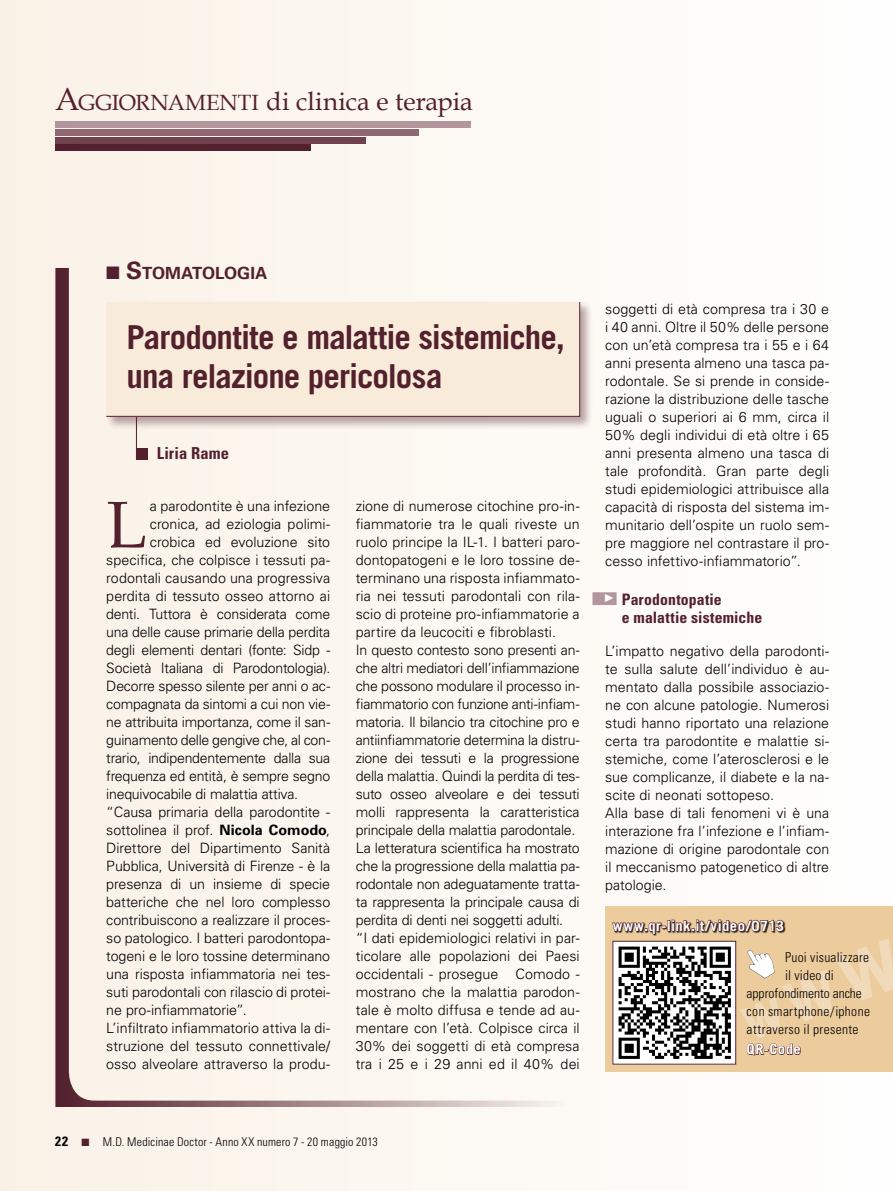
<style>
.page{position:relative;width:893px;height:1191px;background:#fff}
.page>*{position:absolute;margin:0;border:0;box-sizing:border-box;transform-origin:0 0}
.t1{font:65.85px "Book Antiqua";color:#53202d}
.t2{font:700 33px/39px "Trade Gothic";letter-spacing:-.03em;color:#53202d}
.t3{font:25.5px "Book Antiqua";color:#53202d}
.t4{font:700 16.8px "Univers";color:#53202d}
.t5{font:700 condensed 16.5px "Univers";letter-spacing:.01em;color:#53202d}
.t6{font:700 condensed 15.75px/18px "Univers";letter-spacing:.005em;color:#53202d}
.t7{font:300 14.25px/18px "Univers";letter-spacing:-.005em;color:#000}
.t8{font:700 14.25px "Trade Gothic";letter-spacing:.03em;color:#fff}
.t9{font:300 condensed 13.5px "Univers";letter-spacing:.025em;color:#000}
.t10{font:300 condensed 13.5px "Univers";color:#000}
.t11{font:300 condensed 12px "Univers";letter-spacing:.015em;color:#000}
.s1{font-size:31.5px}
.s2{font-size:22.05px}
.s3{font-size:24px}
.s4{font-weight:700}
.s5{font-weight:700;font-size:13.5px}
.s6{color:#53202d}
</style>
<div class="page">
<div style="left:0;top:0;width:893px;height:1191px;background:linear-gradient(to right,#f9f0e5,#fff)"></div>
<div style="left:55px;top:268px;width:513px;height:839px;background:#fbf6ee"></div>
<div style="left:55px;top:145px;width:255px;height:6px;background:#53202d"></div>
<div style="left:55px;top:137px;width:311px;height:6px;background:#71414d"></div>
<div style="left:55px;top:129px;width:364px;height:7px;background:#916872"></div>
<div style="left:55px;top:122px;width:416px;height:6px;background:#b2969c"></div>
<div style="left:592px;top:592px;width:25px;height:13px;background:#b2969c"></div>
<hr style="left:136px;top:373px;width:1px;height:86px;background:#53202d">
<div style="left:136px;top:448px;width:12px;height:11px;background:#53202d"></div>
<div style="left:105px;top:301px;width:494px;height:135px;background:#53202d;opacity:.4"></div>
<div style="left:106px;top:301px;width:474px;height:116px;background:#f8ebd9"></div>
<div style="left:605px;top:906px;width:288px;height:165px;background:#eccb9c"></div>
<img style="left:615px;top:1056px;width:119px;height:6px">
<svg style="left:612px;top:919px;width:189px;height:137px"></svg>
<h3 class="t3" style="left:55px;top:86px;width:419px"><span class="s1">A</span><span class="s2">GGIORNAMENTI</span> di clinica e terapia</h3>
<p class="t4" style="left:106px;top:262px;width:162px">■ <span class="s3">S</span>TOMATOLOGIA</p>
<h2 class="t2" style="left:126px;top:317px;width:440px">Parodontite e malattie sistemiche, una relazione pericolosa</h2>
<p class="t5" style="left:157px;top:443px;width:74px">Liria Rame</p>
<h1 class="t1" style="left:106px;top:484px;width:42px">L</h1>
<p class="t7" style="left:150px;top:497px;width:182px">a parodontite è una infezione</p>
<p class="t7" style="left:150px;top:515px;width:182px">cronica, ad eziologia polimi-</p>
<p class="t7" style="left:150px;top:533px;width:182px">crobica ed evoluzione sito</p>
<p class="t7" style="left:106px;top:551px;width:225px">specifica, che colpisce i tessuti pa-</p>
<p class="t7" style="left:106px;top:569px;width:225px">rodontali causando una progressiva</p>
<p class="t7" style="left:106px;top:587px;width:225px">perdita di tessuto osseo attorno ai</p>
<p class="t7" style="left:106px;top:605px;width:225px">denti. Tuttora è considerata come</p>
<p class="t7" style="left:106px;top:623px;width:225px">una delle cause primarie della perdita</p>
<p class="t7" style="left:106px;top:641px;width:225px">degli elementi dentari (fonte: Sidp -</p>
<p class="t7" style="left:106px;top:659px;width:225px">Società Italiana di Parodontologia).</p>
<p class="t7" style="left:106px;top:677px;width:225px">Decorre spesso silente per anni o ac-</p>
<p class="t7" style="left:106px;top:695px;width:225px">compagnata da sintomi a cui non vie-</p>
<p class="t7" style="left:106px;top:713px;width:225px">ne attribuita importanza, come il san-</p>
<p class="t7" style="left:106px;top:731px;width:225px">guinamento delle gengive che, al con-</p>
<p class="t7" style="left:106px;top:749px;width:225px">trario, indipendentemente dalla sua</p>
<p class="t7" style="left:106px;top:767px;width:225px">frequenza ed entità, è sempre segno</p>
<p class="t7" style="left:106px;top:785px;width:193px">inequivocabile di malattia attiva.</p>
<p class="t7" style="left:106px;top:803px;width:225px">“Causa primaria della parodontite -</p>
<p class="t7" style="left:106px;top:821px;width:225px">sottolinea il prof. <span class="s4">Nicola Comodo</span>,</p>
<p class="t7" style="left:106px;top:839px;width:225px">Direttore del Dipartimento Sanità</p>
<p class="t7" style="left:106px;top:857px;width:225px">Pubblica, Università di Firenze - è la</p>
<p class="t7" style="left:106px;top:875px;width:225px">presenza di un insieme di specie</p>
<p class="t7" style="left:106px;top:893px;width:225px">batteriche che nel loro complesso</p>
<p class="t7" style="left:106px;top:911px;width:225px">contribuiscono a realizzare il proces-</p>
<p class="t7" style="left:106px;top:929px;width:225px">so patologico. I batteri parodontopa-</p>
<p class="t7" style="left:106px;top:947px;width:225px">togeni e le loro tossine determinano</p>
<p class="t7" style="left:106px;top:965px;width:225px">una risposta infiammatoria nei tes-</p>
<p class="t7" style="left:106px;top:983px;width:225px">suti parodontali con rilascio di protei-</p>
<p class="t7" style="left:106px;top:1001px;width:142px">ne pro-infiammatorie”.</p>
<p class="t7" style="left:106px;top:1019px;width:225px">L’infiltrato infiammatorio attiva la di-</p>
<p class="t7" style="left:106px;top:1037px;width:225px">struzione del tessuto connettivale/</p>
<p class="t7" style="left:106px;top:1055px;width:225px">osso alveolare attraverso la produ-</p>
<p class="t7" style="left:356px;top:497px;width:225px">zione di numerose citochine pro-in&shy;fiammatorie tra le quali riveste un ruolo principe la IL-1. I batteri paro&shy;dontopatogeni e le loro tossine de&shy;terminano una risposta infiammato&shy;ria nei tessuti parodontali con rila&shy;scio di proteine pro-infiammatorie a partire da leucociti e fibroblasti.<br>In questo contesto sono presenti an&shy;che altri mediatori dell’infiammazione che possono modulare il processo in&shy;fiammatorio con funzione anti-infiam&shy;matoria. Il bilancio tra citochine pro e antiinfiammatorie determina la distru&shy;zione dei tessuti e la progressione della malattia. Quindi la perdita di tes&shy;suto osseo alveolare e dei tessuti molli rappresenta la caratteristica principale della malattia parodontale.<br>La letteratura scientifica ha mostrato che la progressione della malattia pa&shy;rodontale non adeguatamente tratta&shy;ta rappresenta la principale causa di perdita di denti nei soggetti adulti.<br>“I dati epidemiologici relativi in par&shy;ticolare alle popolazioni dei Paesi occidentali - prosegue Comodo - mostrano che la malattia parodon&shy;tale è molto diffusa e tende ad au&shy;mentare con l’età. Colpisce circa il 30% dei soggetti di età compresa tra i 25 e i 29 anni ed il 40% dei</p>
<p class="t7" style="left:605px;top:299px;width:225px;text-align:justify">soggetti di età compresa tra i 30 e i 40 anni. Oltre il 50% delle persone con un’età compresa tra i 55 e i 64 anni presenta almeno una tasca pa&shy;rodontale. Se si prende in conside&shy;razione la distribuzione delle tasche uguali o superiori ai 6 mm, circa il 50% degli individui di età oltre i 65 anni presenta almeno una tasca di tale profondità. Gran parte degli studi epidemiologici attribuisce alla capacità di risposta del sistema im&shy;munitario dell’ospite un ruolo sem&shy;pre maggiore nel contrastare il pro&shy;cesso infettivo-infiammatorio”.</p>
<p class="t6" style="left:622px;top:590px;width:142px;text-indent:-17px"><sup>¼</sup> Parodontopatie<br>e malattie sistemiche</p>
<p class="t7" style="left:605px;top:641px;width:225px">L’impatto negativo della parodonti&shy;te sulla salute dell’individuo è au&shy;mentato dalla possibile associazio&shy;ne con alcune patologie. Numerosi studi hanno riportato una relazione certa tra parodontite e malattie si&shy;stemiche, come l’aterosclerosi e le sue complicanze, il diabete e la na&shy;scite di neonati sottopeso.<br>Alla base di tali fenomeni vi è una interazione fra l’infezione e l’infiam&shy;mazione di origine parodontale con il meccanismo patogenetico di altre patologie.</p>
<p class="t8" style="left:613px;top:917px;width:173px">www.qr-link.it/video/0713</p>
<p class="t9" style="left:785px;top:949px;width:86px">Puoi visualizzare</p>
<p class="t9" style="left:785px;top:967px;width:50px">il video di</p>
<p class="t10" style="left:747px;top:985px;width:117px">approfondimento anche</p>
<p class="t9" style="left:747px;top:1003px;width:125px">con smartphone/iphone</p>
<p class="t9" style="left:747px;top:1021px;width:113px">attraverso il presente</p>
<p class="t8" style="left:747px;top:1040px;width:56px">QR-Code</p>
<p class="t11" style="left:55px;top:1135px;width:324px"><span class="s5">22</span> <span class="s6">■</span> M.D. Medicinae Doctor - Anno XX numero 7 - 20 maggio 2013</p>
</div>
